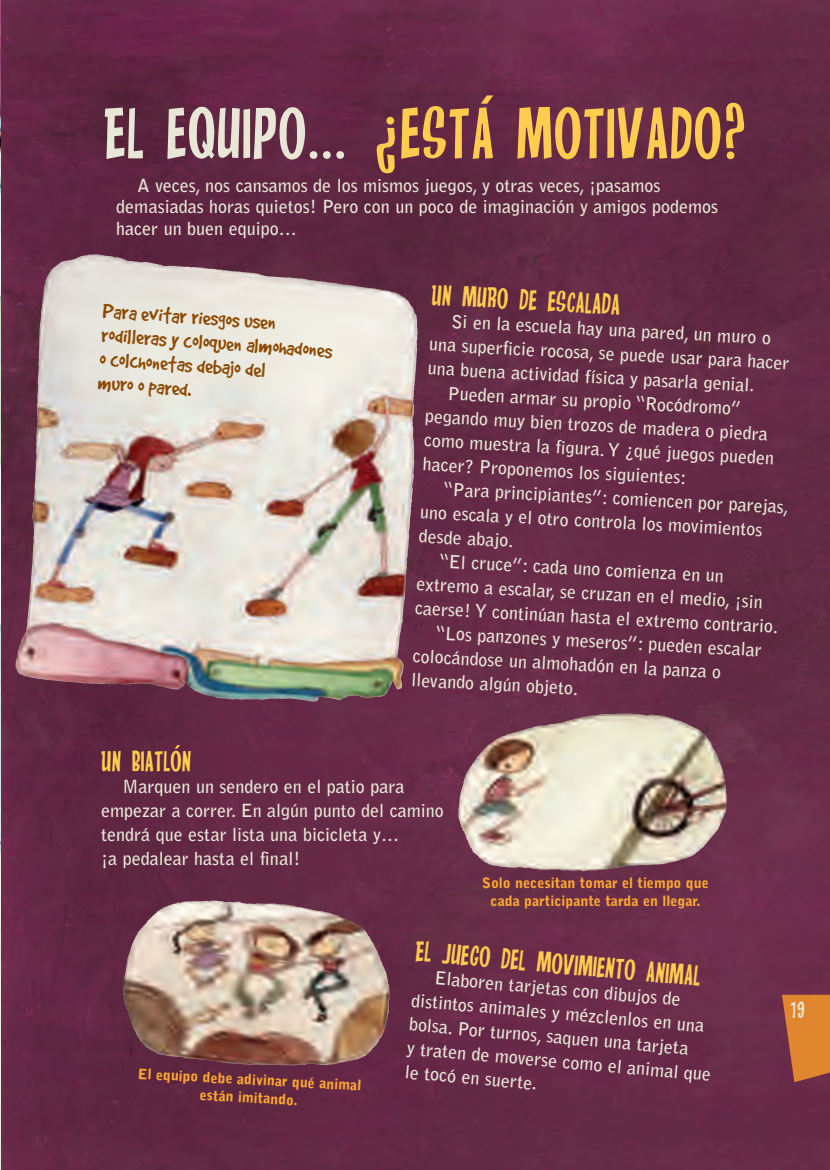
<style>
.page{position:relative;width:830px;height:1170px;background:#fff}
.page>*{position:absolute;margin:0;border:0;box-sizing:border-box;transform-origin:0 0}
.t1{font:60px "Anderson Stingray";letter-spacing:.02em;color:#fecc4e}
.t2{font:24px "Anderson Stingray";letter-spacing:.01em;color:#fecc4e}
.t3{font:22.5px/24px "Comet";color:#8e4900}
.t4{font:19.5px "Anderson Stingray";color:#e8e7d7}
.t5{font:700 18px/24px "Bell Gothic";color:#e8e7d7}
.t6{font:900 14.25px/18px "Bell Gothic";color:#faa633;text-align:center}
.s1{color:#e8e7d7}
</style>
<div class="page">
<img style="left:1px;top:0;width:828px;height:1169px">
<img style="left:143px;top:262px;width:108px;height:11px">
<svg style="left:781px;top:994px;width:48px;height:88px;background:#c97433"></svg>
<svg style="left:480px;top:95px;width:13px;height:9px"></svg>
<svg style="left:175px;top:745px;width:5px;height:3px"></svg>
<img style="left:665px;top:716px;width:58px;height:58px">
<img style="left:365px;top:930px;width:25px;height:109px">
<p class="t1" style="left:104px;top:97px;width:644px"><span class="s1">EL EQUIPO...</span> ESTA MOTIVADO?</p>
<p class="t1" style="left:397px;top:179px;width:26px;rotate:-180deg">?</p>
<p class="t5" style="left:116px;top:175px;width:603px;line-height:21.6px;text-indent:21px">A veces, nos cansamos de los mismos juegos, y otras veces, ¡pasamos demasiadas horas quietos! Pero con un poco de imaginación y amigos podemos hacer un buen equipo…</p>
<p class="t3" style="left:104px;top:298px;width:233px;rotate:4deg">Para evitar riesgos usen rodilleras y coloquen almohadones o colchonetas debajo del<br>muro o pared.</p>
<p class="t2" style="left:432px;top:280px;width:190px;rotate:3deg">UN MURO DE ESCALADA</p>
<p class="t5" style="left:452px;top:310px;width:321px;rotate:3deg">Si en la escuela hay una pared, un muro o</p>
<p class="t5" style="left:429px;top:333px;width:362px;rotate:3deg">una superficie rocosa, se puede usar para hacer</p>
<p class="t5" style="left:428px;top:357px;width:328px;rotate:3deg">una buena actividad física y pasarla genial.</p>
<p class="t5" style="left:448px;top:382px;width:295px;rotate:3deg">Pueden armar su propio “Rocódromo”</p>
<p class="t5" style="left:425px;top:405px;width:344px;rotate:3deg">pegando muy bien trozos de madera o piedra</p>
<p class="t5" style="left:424px;top:429px;width:352px;rotate:3deg">como muestra la figura. Y ¿qué juegos pueden</p>
<p class="t5" style="left:423px;top:453px;width:265px;rotate:3deg">hacer? Proponemos los siguientes:</p>
<p class="t5" style="left:443px;top:478px;width:348px;rotate:3deg">“Para principiantes”: comiencen por parejas,</p>
<p class="t5" style="left:420px;top:501px;width:344px;rotate:3deg">uno escala y el otro controla los movimientos</p>
<p class="t5" style="left:419px;top:525px;width:96px;rotate:3deg">desde abajo.</p>
<p class="t5" style="left:439px;top:550px;width:286px;rotate:3deg">“El cruce”: cada uno comienza en un</p>
<p class="t5" style="left:417px;top:573px;width:348px;rotate:3deg">extremo a escalar, se cruzan en el medio, ¡sin</p>
<p class="t5" style="left:415px;top:597px;width:364px;rotate:3deg">caerse! Y continúan hasta el extremo contrario.</p>
<p class="t5" style="left:435px;top:622px;width:328px;rotate:3deg">“Los panzones y meseros”: pueden escalar</p>
<p class="t5" style="left:413px;top:645px;width:310px;rotate:3deg">colocándose un almohadón en la panza o</p>
<p class="t5" style="left:412px;top:669px;width:168px;rotate:3deg">llevando algún objeto.</p>
<p class="t2" style="left:101px;top:747px;width:92px">UN BIATLON</p>
<p class="t5" style="left:101px;top:776px;width:344px;text-indent:21px">Marquen un sendero en el patio para empezar a correr. En algún punto del camino tendrá que estar lista una bicicleta y…<br>¡a pedalear hasta el final!</p>
<p class="t6" style="left:138px;top:1065px;width:225px;rotate:3deg">El equipo debe adivinar qué animal están imitando.</p>
<p class="t6" style="left:482px;top:875px;width:228px">Solo necesitan tomar el tiempo que cada participante tarda en llegar.</p>
<p class="t2" style="left:416px;top:936px;width:287px;rotate:5deg">EL JUEGO DEL MOVIMIENTO ANIMAL</p>
<p class="t5" style="left:414px;top:965px;width:306px;text-indent:21px;rotate:5deg">Elaboren tarjetas con dibujos de distintos animales y mézclenlos en una bolsa. Por turnos, saquen una tarjeta<br>y traten de moverse como el animal que le tocó en suerte.</p>
<p class="t4" style="left:790px;top:997px;width:15px">19</p>
</div>
